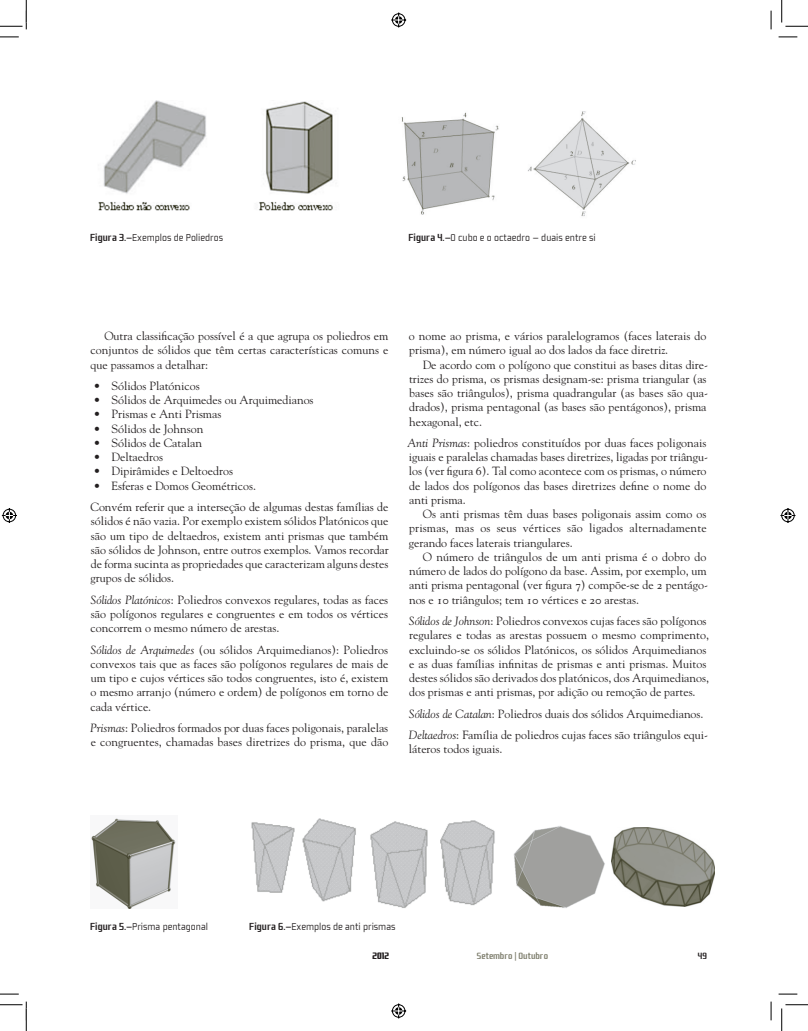
<style>
.page{position:relative;width:808px;height:1031px;background:#fff}
.page>*{position:absolute;margin:0;border:0;box-sizing:border-box;transform-origin:0 0}
.t1{font:11.88px/14.2px "Goudy Std";color:#231f20}
.t2{font:300 11.25px "Fragma";color:#231f20}
.t3{font:500 10px "Fragma";color:#7e7e6d}
.t4{font:900 10px "Fragma";color:#231f20}
.t5{font:500 10px "Fragma";color:#231f20}
.s1{font-weight:500}
.s2{font-style:italic}
</style>
<div class="page">
<img style="left:98px;top:101px;width:235px;height:110px">
<img style="left:401px;top:111px;width:235px;height:105px">
<img style="left:91px;top:818px;width:85px;height:90px">
<img style="left:251px;top:818px;width:244px;height:90px">
<img style="left:514px;top:826px;width:91px;height:82px">
<img style="left:611px;top:827px;width:103px;height:79px">
<svg style="left:0;top:36px;width:19px;height:2px"></svg>
<svg style="left:778px;top:36px;width:19px;height:2px"></svg>
<svg style="left:0;top:993px;width:19px;height:1px"></svg>
<svg style="left:778px;top:993px;width:19px;height:1px"></svg>
<svg style="left:770px;top:11px;width:1px;height:18px"></svg>
<svg style="left:770px;top:1001px;width:1px;height:19px"></svg>
<svg style="left:0;top:0;width:27px;height:29px"></svg>
<svg style="left:0;top:1001px;width:27px;height:29px"></svg>
<svg style="left:781px;top:0;width:26px;height:27px"></svg>
<svg style="left:781px;top:1004px;width:26px;height:26px"></svg>
<svg style="left:391px;top:12px;width:16px;height:16px"></svg>
<svg style="left:391px;top:1003px;width:16px;height:16px"></svg>
<svg style="left:1px;top:508px;width:16px;height:15px"></svg>
<svg style="left:780px;top:508px;width:16px;height:15px"></svg>
<p class="t2" style="left:90px;top:232px;width:134px"><span class="s1">Figura 3.—</span>Exemplos de Poliedros</p>
<p class="t2" style="left:408px;top:232px;width:189px"><span class="s1">Figura 4.—</span>O cubo e o octaedro — duais entre si</p>
<p class="t1" style="left:90px;top:329px;width:299px;text-align:justify;text-indent:14px">Outra classificação possível é a que agrupa os poliedros em conjuntos de sólidos que têm certas características comuns e que passamos a detalhar:</p>
<p class="t1" style="left:93px;top:379px;width:108px">• Sólidos Platónicos</p>
<p class="t1" style="left:93px;top:394px;width:221px">• Sólidos de Arquimedes ou Arquimedianos</p>
<p class="t1" style="left:93px;top:408px;width:129px">• Prismas e Anti Prismas</p>
<p class="t1" style="left:93px;top:422px;width:111px">• Sólidos de Johnson</p>
<p class="t1" style="left:93px;top:436px;width:110px">• Sólidos de Catalan</p>
<p class="t1" style="left:93px;top:451px;width:71px">• Deltaedros</p>
<p class="t1" style="left:93px;top:465px;width:141px">• Dipirâmides e Deltoedros</p>
<p class="t1" style="left:90px;top:476px;width:299px;line-height:21.4px">• Esferas e Domos Geométricos.<br>Convém referir que a interseção de algumas destas famílias de</p>
<p class="t1" style="left:91px;top:515px;width:299px;text-align:justify">sólidos é não vazia. Por exemplo existem sólidos Platónicos que são um tipo de deltaedros, existem anti prismas que também são sólidos de Johnson, entre outros exemplos. Vamos recordar de forma sucinta as propriedades que caracterizam alguns destes grupos de sólidos.</p>
<p class="t1" style="left:90px;top:593px;width:299px;text-align:justify"><span class="s2">Sólidos Platónicos</span>: Poliedros convexos regulares, todas as faces são polígonos regulares e congruentes e em todos os vértices concorrem o mesmo número de arestas.</p>
<p class="t1" style="left:90px;top:643px;width:299px;text-align:justify"><span class="s2">Sólidos de Arquimedes</span> (ou sólidos Arquimedianos): Poliedros convexos tais que as faces são polígonos regulares de mais de um tipo e cujos vértices são todos congruentes, isto é, existem o mesmo arranjo (número e ordem) de polígonos em torno de cada vértice.</p>
<p class="t1" style="left:90px;top:721px;width:299px"><span class="s2">Prismas</span>: Poliedros formados por duas faces poligonais, paralelas e congruentes, chamadas bases diretrizes do prisma, que dão</p>
<p class="t1" style="left:408px;top:329px;width:299px">o nome ao prisma, e vários paralelogramos (faces laterais do prisma), em número igual ao dos lados da face diretriz.</p>
<p class="t1" style="left:409px;top:358px;width:300px;text-indent:14px">De acordo com o polígono que constitui as bases ditas dire&shy;trizes do prisma, os prismas designam-se: prisma triangular (as bases são triângulos), prisma quadrangular (as bases são qua&shy;drados), prisma pentagonal (as bases são pentágonos), prisma hexagonal, etc.</p>
<p class="t1" style="left:407px;top:436px;width:302px"><span class="s2">Anti Prismas</span>: poliedros constituídos por duas faces poligonais iguais e paralelas chamadas bases diretrizes, ligadas por triângu&shy;los (ver figura 6). Tal como acontece com os prismas, o número de lados dos polígonos das bases diretrizes define o nome do anti prisma.</p>
<p class="t1" style="left:409px;top:508px;width:299px;text-align:justify;text-indent:14px">Os anti prismas têm duas bases poligonais assim como os prismas, mas os seus vértices são ligados alternadamente gerando faces laterais triangulares.</p>
<p class="t1" style="left:409px;top:550px;width:300px;text-indent:14px">O número de triângulos de um anti prisma é o dobro do número de lados do polígono da base. Assim, por exemplo, um anti prisma pentagonal (ver figura 7) compõe-se de 2 pentágo&shy;nos e 10 triângulos; tem 10 vértices e 20 arestas.</p>
<p class="t1" style="left:408px;top:614px;width:302px"><span class="s2">Sólidos de Johnson</span>: Poliedros convexos cujas faces são polígonos regulares e todas as arestas possuem o mesmo comprimento, excluindo-se os sólidos Platónicos, os sólidos Arquimedianos e as duas famílias infinitas de prismas e anti prismas. Muitos destes sólidos são derivados dos platónicos, dos Arquimedianos, dos prismas e anti prismas, por adição ou remoção de partes.</p>
<p class="t1" style="left:408px;top:703px;width:301px;line-height:21.4px"><span class="s2">Sólidos de Catalan</span>: Poliedros duais dos sólidos Arquimedianos.<br><span class="s2">Deltaedros</span>: Família de poliedros cujas faces são triângulos equi-</p>
<p class="t1" style="left:408px;top:743px;width:95px">láteros todos iguais.</p>
<p class="t2" style="left:90px;top:920px;width:119px"><span class="s1">Figura 5.—</span>Prisma pentagonal</p>
<p class="t2" style="left:249px;top:920px;width:148px"><span class="s1">Figura 6.—</span>Exemplos de anti prismas</p>
<p class="t4" style="left:372px;top:949px;width:18px">2012</p>
<p class="t3" style="left:476px;top:950px;width:73px">Setembro | Outubro</p>
<p class="t5" style="left:697px;top:950px;width:11px">49</p>
</div>
